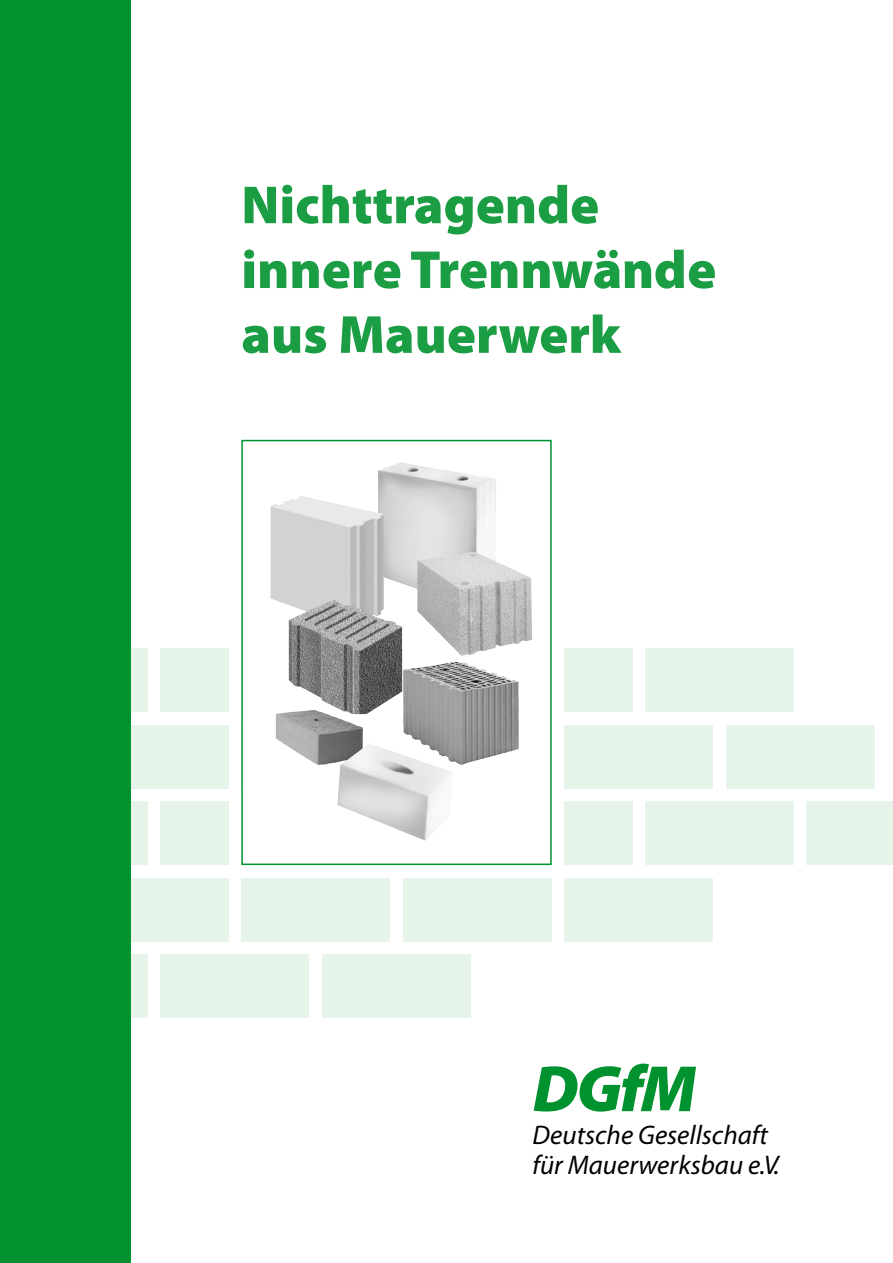
<style>
.page{position:relative;width:893px;height:1263px;background:#fff}
.page>*{position:absolute;margin:0;border:0;box-sizing:border-box;transform-origin:0 0}
.t1{font:italic 900 66px "Myriad Pro";color:#00922e}
.t2{font:900 54px/64.8px "Myriad Pro";color:#1a9d43}
.t3{font:italic 27px/29.8px "Myriad Pro";color:#000}
</style>
<div class="page">
<div style="left:564px;top:801px;width:68px;height:64px;background:#e6f4ea"></div>
<div style="left:645px;top:801px;width:149px;height:64px;background:#e6f4ea"></div>
<div style="left:807px;top:801px;width:86px;height:64px;background:#e6f4ea"></div>
<div style="left:80px;top:878px;width:149px;height:63px;background:#e6f4ea"></div>
<div style="left:241px;top:878px;width:149px;height:63px;background:#e6f4ea"></div>
<div style="left:403px;top:878px;width:149px;height:63px;background:#e6f4ea"></div>
<div style="left:564px;top:878px;width:149px;height:63px;background:#e6f4ea"></div>
<div style="left:161px;top:954px;width:148px;height:64px;background:#e6f4ea"></div>
<div style="left:0;top:954px;width:148px;height:64px;background:#e6f4ea"></div>
<div style="left:322px;top:954px;width:149px;height:64px;background:#e6f4ea"></div>
<div style="left:564px;top:725px;width:149px;height:63px;background:#e6f4ea"></div>
<div style="left:726px;top:725px;width:149px;height:63px;background:#e6f4ea"></div>
<div style="left:564px;top:648px;width:68px;height:64px;background:#e6f4ea"></div>
<div style="left:161px;top:801px;width:68px;height:64px;background:#e6f4ea"></div>
<div style="left:0;top:801px;width:148px;height:64px;background:#e6f4ea"></div>
<div style="left:80px;top:725px;width:149px;height:63px;background:#e6f4ea"></div>
<div style="left:161px;top:648px;width:68px;height:64px;background:#e6f4ea"></div>
<div style="left:0;top:648px;width:148px;height:64px;background:#e6f4ea"></div>
<div style="left:645px;top:648px;width:149px;height:64px;background:#e6f4ea"></div>
<div style="left:0;top:0;width:131px;height:1263px;background:#00922e"></div>
<div style="left:241px;top:440px;width:311px;height:425px;background:#fff;border:2px solid #00922e"></div>
<img style="left:378px;top:463px;width:98px;height:122px">
<img style="left:435px;top:552px;width:40px;height:6px">
<img style="left:271px;top:496px;width:113px;height:131px">
<img style="left:276px;top:712px;width:87px;height:53px">
<img style="left:403px;top:661px;width:97px;height:104px">
<img style="left:289px;top:599px;width:113px;height:115px">
<img style="left:337px;top:743px;width:116px;height:98px">
<p class="t2" style="left:241px;top:170px;width:476px">Nichttragende innere Trennwände aus Mauerwerk</p>
<p class="t1" style="left:533px;top:1045px;width:165px">DGfM</p>
<p class="t3" style="left:532px;top:1120px;width:248px">Deutsche Gesellschaft für Mauerwerksbau e.V.</p>
</div>
